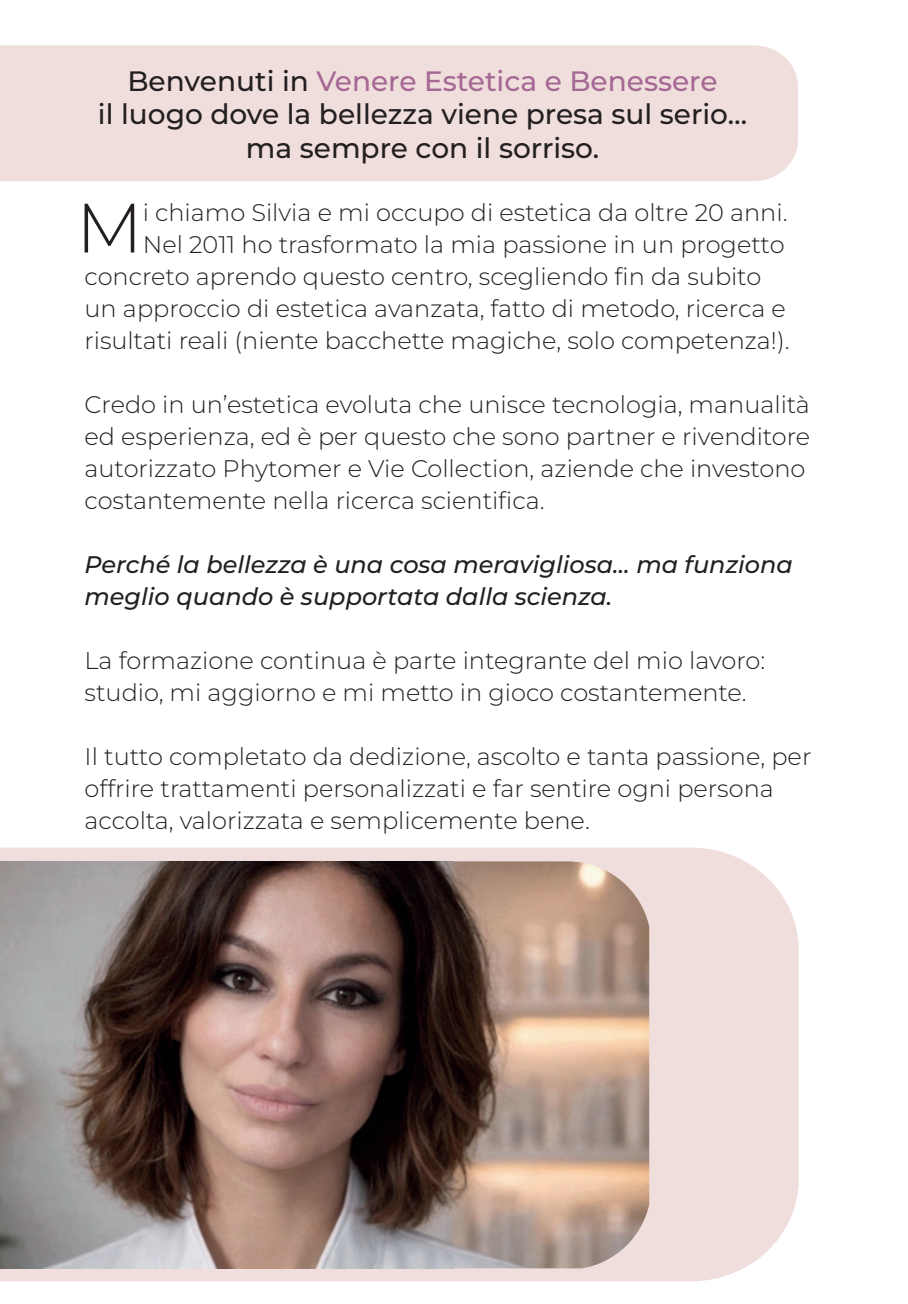
<style>
.page{position:relative;width:908px;height:1304px;background:#fff}
.page>*{position:absolute;margin:0;border:0;box-sizing:border-box;transform-origin:0 0}
.t1{font:300 69.8px "Montserrat";color:#231f20}
.t2{font:500 28px/33.6px "Montserrat";color:#231f20;text-align:center}
.t3{font:500 28px "Montserrat";color:#a56894}
.t4{font:300 24px/32px "Montserrat";color:#231f20}
.t5{font:italic 100 24px/32px "Montserrat";color:#231f20}
.s1{color:#231f20}
</style>
<div class="page">
<div style="left:0;top:45px;width:797px;height:136px;background:#efdedb"></div>
<div style="left:0;top:848px;width:798px;height:433px;background:#efdedb"></div>
<img style="left:0;top:861px;width:649px;height:407px">
<p class="t3" style="left:127px;top:62px;width:591px"><span class="s1">Benvenuti in</span> Venere Estetica e Benessere</p>
<p class="t2" style="left:98px;top:100px;width:650px">il luogo dove la bellezza viene presa sul serio… ma sempre con il sorriso.</p>
<p class="t1" style="left:76px;top:182px;width:68px">M</p>
<p class="t4" style="left:143px;top:198px;width:646px">i chiamo Silvia e mi occupo di estetica da oltre 20 anni.</p>
<p class="t4" style="left:143px;top:230px;width:643px">Nel 2011 ho trasformato la mia passione in un progetto</p>
<p class="t4" style="left:84px;top:262px;width:677px">concreto aprendo questo centro, scegliendo fin da subito</p>
<p class="t4" style="left:84px;top:294px;width:702px">un approccio di estetica avanzata, fatto di metodo, ricerca e</p>
<p class="t4" style="left:84px;top:326px;width:706px">risultati reali (niente bacchette magiche, solo competenza!).</p>
<p class="t4" style="left:84px;top:390px;width:726px">Credo in un’estetica evoluta che unisce tecnologia, manualità ed esperienza, ed è per questo che sono partner e rivenditore autorizzato Phytomer e Vie Collection, aziende che investono costantemente nella ricerca scientifica.</p>
<p class="t5" style="left:84px;top:550px;width:709px">Perché la bellezza è una cosa meravigliosa… ma funziona meglio quando è supportata dalla scienza.</p>
<p class="t4" style="left:84px;top:646px;width:682px">La formazione continua è parte integrante del mio lavoro: studio, mi aggiorno e mi metto in gioco costantemente.</p>
<p class="t4" style="left:84px;top:742px;width:728px">Il tutto completato da dedizione, ascolto e tanta passione, per offrire trattamenti personalizzati e far sentire ogni persona accolta, valorizzata e semplicemente bene.</p>
</div>
